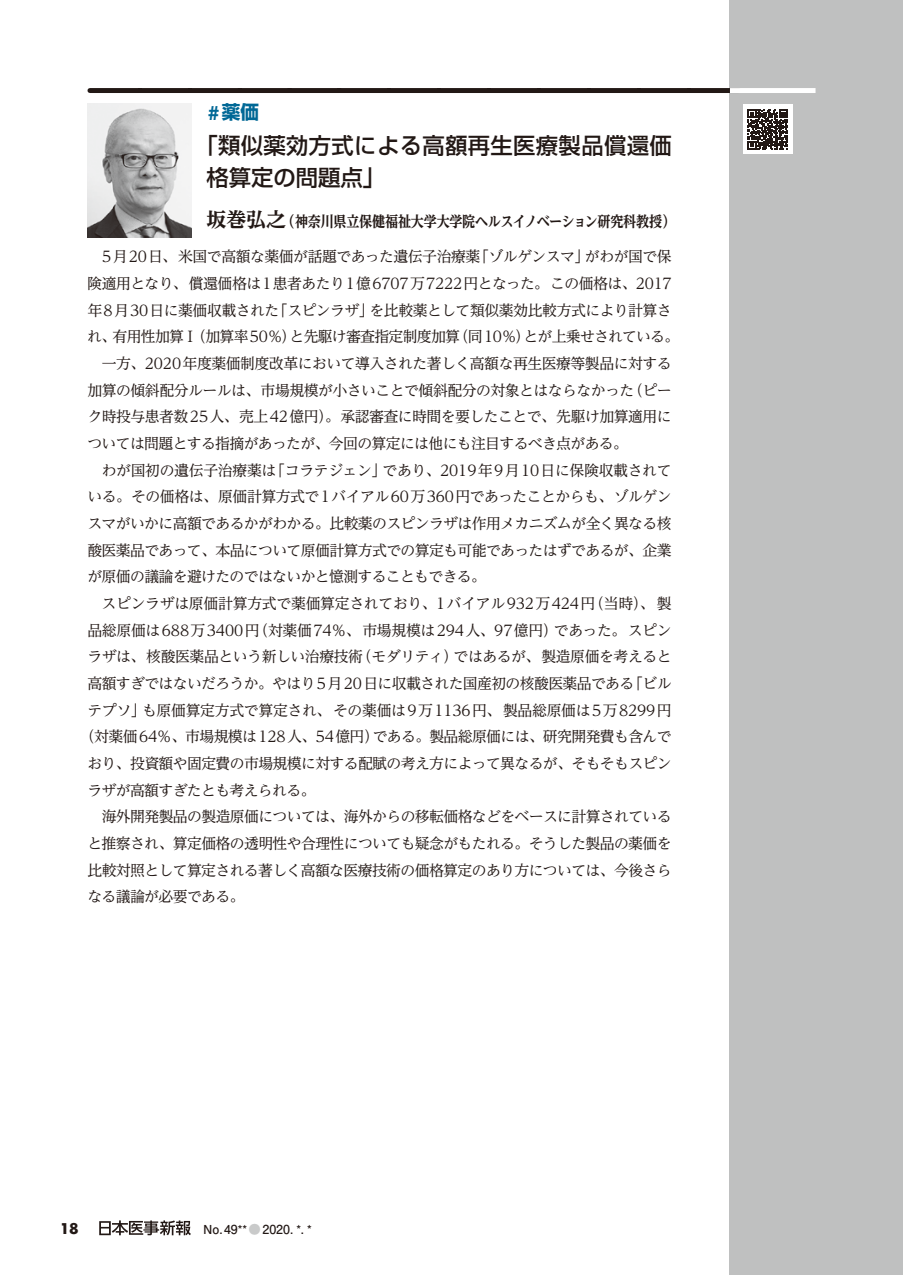
<style>
.page{position:relative;width:903px;height:1275px;background:#fff}
.page>*{position:absolute;margin:0;border:0;box-sizing:border-box;transform-origin:0 0}
.t1{font:500 22.4px/32.2px "Shin Go Pro";letter-spacing:.015em;color:#221815}
.t2{font:700 18.55px "Shin Go Pro";color:#006896}
.t3{font:16.1px "Chandler SSK";color:#221815}
.t4{font:14.88px "UD Reimin Pro";letter-spacing:-.04em;color:#221815}
.t5{font:14.88px "UD Reimin Pro";letter-spacing:-.02em;color:#221815}
.t6{font:14.88px "UD Reimin Pro";color:#221815}
.t7{font:700 expanded 14.88px "UD Reimin Pro";letter-spacing:-.02em;color:#221815}
.t8{font:700 12.42px "Futo Go B101 Pro";color:#221815}
.s1{font-family:"Myriad Pro";font-size:21.35px}
.s2{font-size:19.78px}
.s3{color:#c9caca}
</style>
<div class="page">
<svg style="left:99px;top:1220px;width:92px;height:15px"></svg>
<div style="left:729px;top:0;width:174px;height:1275px;background:#bfc0c0"></div>
<svg style="left:90px;top:88px;width:640px;height:5px;background:#241a17"></svg>
<div style="left:730px;top:88px;width:85px;height:5px;background:#fff"></div>
<img style="left:87px;top:104px;width:105px;height:134px">
<svg style="left:743px;top:105px;width:49px;height:49px"></svg>
<svg style="left:748px;top:110px;width:39px;height:39px;background:#534b49"></svg>
<p class="t2" style="left:208px;top:98px;width:71px"><span class="s1">#</span>薬価　</p>
<h1 class="t1" style="left:206px;top:127px;width:467px;text-indent:-11px">「類似薬効方式による高額再生医療製品償還価格算定の問題点」</h1>
<p class="t7" style="left:206px;top:209px;width:472px"><span class="s2">坂巻弘之</span>（神奈川県立保健福祉大学大学院ヘルスイノベーション研究科教授）</p>
<p class="t4" style="left:102px;top:245px;width:571px">5月20日、米国で高額な薬価が話題であった遺伝子治療薬「ゾルゲンスマ」がわが国で保</p>
<p class="t4" style="left:87px;top:271px;width:586px">険適用となり、償還価格は1患者あたり1億6707万7222円となった。この価格は、2017</p>
<p class="t4" style="left:87px;top:298px;width:586px">年8月30日に薬価収載された「スピンラザ」を比較薬として類似薬効比較方式により計算さ</p>
<p class="t4" style="left:87px;top:325px;width:593px">れ、有用性加算Ⅰ（加算率50%）と先駆け審査指定制度加算（同10%）とが上乗せされている。</p>
<p class="t4" style="left:102px;top:351px;width:571px">一方、2020年度薬価制度改革において導入された著しく高額な再生医療等製品に対する</p>
<p class="t4" style="left:87px;top:378px;width:586px">加算の傾斜配分ルールは、市場規模が小さいことで傾斜配分の対象とはならなかった（ピー</p>
<p class="t4" style="left:87px;top:405px;width:586px">ク時投与患者数25人、売上42億円）。承認審査に時間を要したことで、先駆け加算適用に</p>
<p class="t4" style="left:87px;top:431px;width:542px">ついては問題とする指摘があったが、今回の算定には他にも注目するべき点がある。</p>
<p class="t4" style="left:102px;top:458px;width:571px">わが国初の遺伝子治療薬は「コラテジェン」であり、2019年9月10日に保険収載されて</p>
<p class="t4" style="left:87px;top:485px;width:586px">いる。その価格は、原価計算方式で1バイアル60万360円であったことからも、ゾルゲン</p>
<p class="t4" style="left:87px;top:511px;width:586px">スマがいかに高額であるかがわかる。比較薬のスピンラザは作用メカニズムが全く異なる核</p>
<p class="t4" style="left:87px;top:538px;width:586px">酸医薬品であって、本品について原価計算方式での算定も可能であったはずであるが、企業</p>
<p class="t4" style="left:87px;top:565px;width:400px">が原価の議論を避けたのではないかと憶測することもできる。</p>
<p class="t5" style="left:102px;top:591px;width:571px">スピンラザは原価計算方式で薬価算定されており、1バイアル932万424円（当時）、製</p>
<p class="t6" style="left:87px;top:618px;width:586px">品総原価は688万3400円（対薬価74％、市場規模は294人、97億円）であった。スピン</p>
<p class="t4" style="left:87px;top:645px;width:586px">ラザは、核酸医薬品という新しい治療技術（モダリティ）ではあるが、製造原価を考えると</p>
<p class="t4" style="left:87px;top:671px;width:586px">高額すぎではないだろうか。やはり5月20日に収載された国産初の核酸医薬品である「ビル</p>
<p class="t5" style="left:87px;top:698px;width:586px">テプソ」も原価算定方式で算定され、その薬価は9万1136円、製品総原価は5万8299円</p>
<p class="t4" style="left:80px;top:725px;width:593px">（対薬価64％、市場規模は128人、54億円）である。製品総原価には、研究開発費も含んで</p>
<p class="t4" style="left:87px;top:751px;width:586px">おり、投資額や固定費の市場規模に対する配賦の考え方によって異なるが、そもそもスピン</p>
<p class="t4" style="left:87px;top:778px;width:230px">ラザが高額すぎたとも考えられる。</p>
<p class="t4" style="left:102px;top:805px;width:571px">海外開発製品の製造原価については、海外からの移転価格などをベースに計算されている</p>
<p class="t4" style="left:87px;top:831px;width:586px">と推察され、算定価格の透明性や合理性についても疑念がもたれる。そうした製品の薬価を</p>
<p class="t4" style="left:87px;top:858px;width:586px">比較対照として算定される著しく高額な医療技術の価格算定のあり方については、今後さら</p>
<p class="t4" style="left:87px;top:885px;width:159px">なる議論が必要である。</p>
<p class="t3" style="left:60px;top:1219px;width:21px">18</p>
<p class="t8" style="left:191px;top:1219px;width:123px">　No.49**<span class="s3">●</span>2020. *. *</p>
</div>
